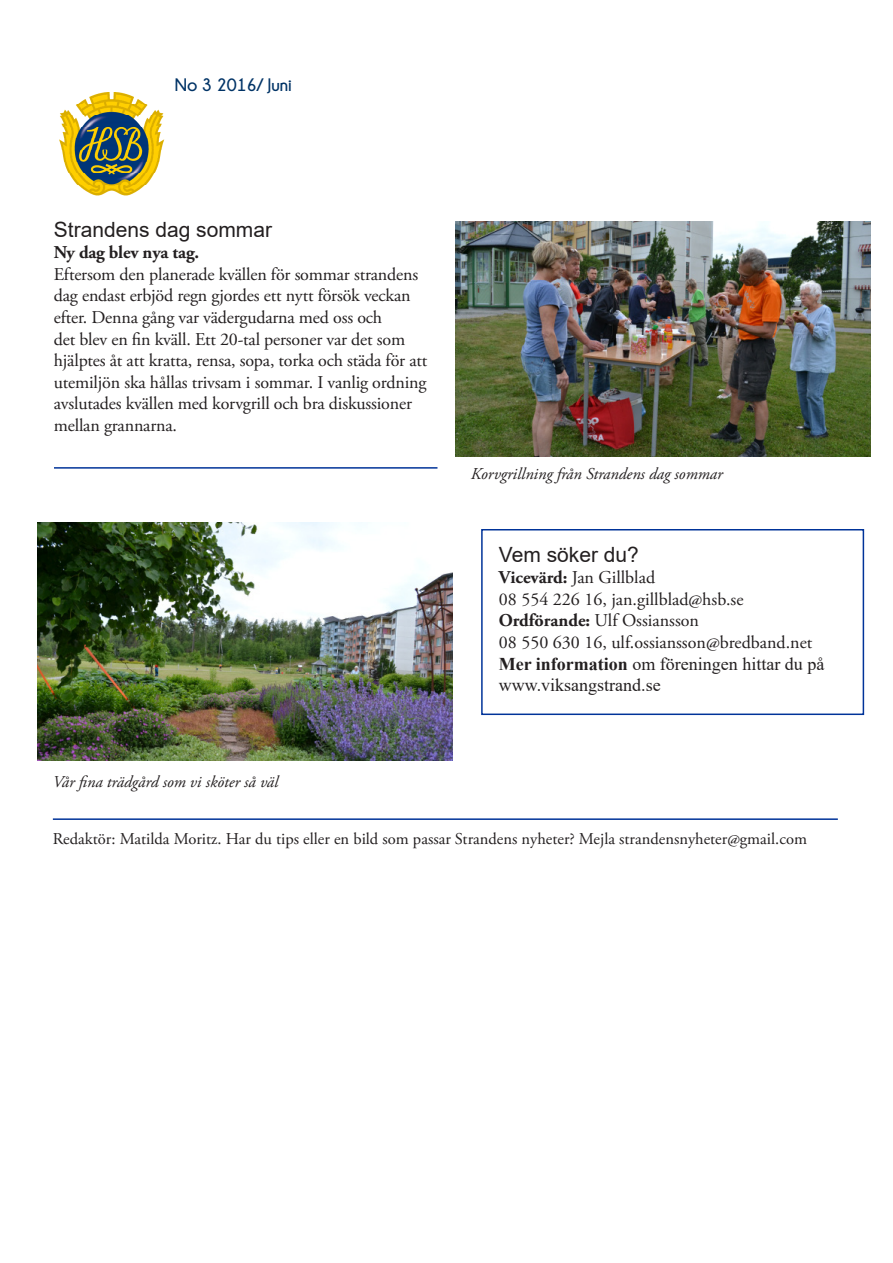
<style>
.page{position:relative;width:893px;height:1263px;background:#fff}
.page>*{position:absolute;margin:0;border:0;box-sizing:border-box;transform-origin:0 0}
.t1{font:21px "Arial";color:#231f20}
.t2{font:18px/21.6px "Adobe Garamond Pro";letter-spacing:-.01em;color:#231f20}
.t3{font:18px/21.6px "Times New Roman";color:#231f20}
.t4{font:700 18px "Adobe Garamond Pro";letter-spacing:-.01em;color:#231f20}
.t5{font:700 18px "Champagne&Limousines";color:#036}
.t6{font:16.5px "Adobe Garamond Pro";color:#231f20}
.t7{font:italic 16.5px "Adobe Garamond Pro";color:#231f20}
.s1{font-weight:700}
</style>
<div class="page">
<img style="left:59px;top:93px;width:106px;height:103px">
<hr style="left:54px;top:467px;width:383px;height:2px;background:#039">
<hr style="left:53px;top:818px;width:785px;height:2px;background:#039">
<div style="left:481px;top:529px;width:383px;height:186px;border:2px solid #039"></div>
<img style="left:38px;top:522px;width:415px;height:238px">
<img style="left:455px;top:221px;width:415px;height:235px">
<p class="t5" style="left:175px;top:75px;width:119px">No 3 2016/ Juni</p>
<p class="t1" style="left:54px;top:215px;width:220px">Strandens dag sommar</p>
<p class="t4" style="left:54px;top:242px;width:147px">Ny dag blev nya tag.</p>
<p class="t2" style="left:54px;top:264px;width:375px">Eftersom den planerade kvällen för sommar strandens dag endast erbjöd regn gjordes ett nytt försök veckan efter. Denna gång var vädergudarna med oss och<br>det blev en fin kväll. Ett 20-tal personer var det som hjälptes åt att kratta, rensa, sopa, torka och städa för att utemiljön ska hållas trivsam i sommar. I vanlig ordning avslutades kvällen med korvgrill och bra diskussioner mellan grannarna.</p>
<p class="t7" style="left:53px;top:772px;width:227px">Vår fina trädgård som vi sköter så väl</p>
<p class="t7" style="left:471px;top:464px;width:253px">Korvgrillning från Strandens dag sommar</p>
<p class="t1" style="left:499px;top:540px;width:142px">Vem söker du?</p>
<p class="t2" style="left:499px;top:567px;width:158px"><span class="s1">Vicevärd:</span> Jan Gillblad</p>
<p class="t2" style="left:499px;top:589px;width:246px">08 554 226 16, jan.gillblad@hsb.se</p>
<p class="t2" style="left:499px;top:611px;width:202px"><span class="s1">Ordförande:</span> Ulf Ossiansson</p>
<p class="t2" style="left:499px;top:632px;width:315px">08 550 630 16, ulf.ossiansson@bredband.net</p>
<p class="t3" style="left:499px;top:652px;width:327px"><span class="s1">Mer information</span> om föreningen hittar du på www.viksangstrand.se</p>
<p class="t6" style="left:53px;top:829px;width:756px">Redaktör: Matilda Moritz. Har du tips eller en bild som passar Strandens nyheter? Mejla strandensnyheter@gmail.com</p>
</div>
